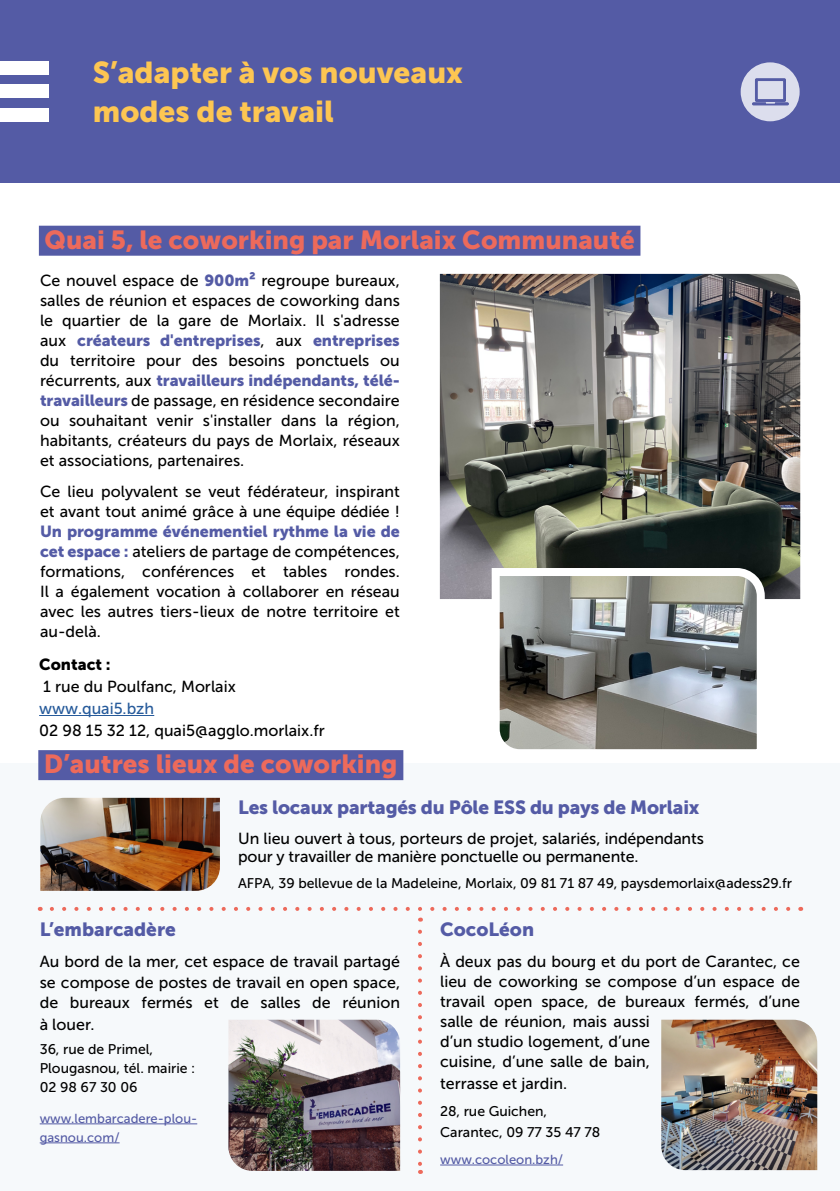
<style>
.page{position:relative;width:840px;height:1191px;background:#fff}
.page>*{position:absolute;margin:0;border:0;box-sizing:border-box;transform-origin:0 0}
.t1{font:30px/39px "Museo Sans 900";color:#fdc652}
.t2{font:26px "Museo Sans 900";color:#ed6a5b}
.t3{font:19px "Museo Sans 900";letter-spacing:-.01em;color:#545ba5}
.t4{font:16px/20px "Museo Sans 500";color:#000;text-align:justify}
.t5{font:16px "Museo Sans 900";letter-spacing:-.005em;color:#545ba5}
.t6{font:16px "Museo Sans 500";color:#275b9b}
.t7{font:16px "Museo Sans 900";color:#000}
.t8{font:14px/19px "Museo Sans 500";color:#000}
.t9{font:13px/19px "Museo Sans 500";color:#545ba5}
.s1{font-family:"Museo Sans 900";color:#545ba5}
.s2{font-family:"Museo Sans 500";color:#000}
</style>
<div class="page">
<div style="left:0;top:0;width:839px;height:183px;background:#545ba5"></div>
<div style="left:0;top:61px;width:48px;height:13px;background:#fff"></div>
<div style="left:0;top:85px;width:48px;height:13px;background:#fff"></div>
<div style="left:0;top:109px;width:48px;height:13px;background:#fff"></div>
<div style="left:0;top:763px;width:839px;height:428px;background:#f6f9fb"></div>
<div style="left:39px;top:226px;width:601px;height:30px;background:#545ba5"></div>
<hr style="left:40px;top:1123px;width:157px;height:1px;background:#545ba5">
<hr style="left:40px;top:1142px;width:79px;height:1px;background:#545ba5">
<hr style="left:440px;top:1164px;width:123px;height:1px;background:#545ba5">
<hr style="left:39px;top:715px;width:115px;height:1px;background:#275b9b">
<img style="left:439px;top:274px;width:360px;height:325px">
<svg style="left:487px;top:564px;width:281px;height:186px"></svg>
<img style="left:228px;top:1019px;width:172px;height:151px">
<img style="left:661px;top:1019px;width:155px;height:151px">
<img style="left:40px;top:798px;width:180px;height:93px">
<div style="left:38px;top:750px;width:365px;height:30px;background:#545ba5"></div>
<svg style="left:52px;top:907px;width:739px;height:4px"></svg>
<svg style="left:418px;top:931px;width:4px;height:243px"></svg>
<div style="left:740px;top:62px;width:59px;height:59px;background:#dcdeed;border-radius:50%"></div>
<svg style="left:752px;top:78px;width:36px;height:28px"></svg>
<h1 class="t1" style="left:93px;top:53px;width:371px">S’adapter à vos nouveaux modes de travail</h1>
<h2 class="t2" style="left:45px;top:225px;width:591px">Quai 5, le coworking par Morlaix Communauté</h2>
<p class="t4" style="left:40px;top:270px;width:361px">Ce nouvel espace de <span class="s1">900m²</span> regroupe bureaux, salles de réunion et espaces de coworking dans le quartier de la gare de Morlaix. Il s'adresse</p>
<p class="t5" style="left:40px;top:331px;width:361px"><span class="s2">aux</span> créateurs d'entreprises<span class="s2">, aux</span> entreprises</p>
<p class="t4" style="left:40px;top:350px;width:361px">du territoire pour des besoins ponctuels ou</p>
<p class="t5" style="left:40px;top:371px;width:361px"><span class="s2">récurrents, aux</span> travailleurs indépendants, télé-</p>
<p class="t4" style="left:40px;top:390px;width:361px"><span class="s1">travailleurs</span> de passage, en résidence secondaire ou souhaitant venir s'installer dans la région, habitants, créateurs du pays de Morlaix, réseaux et associations, partenaires.</p>
<p class="t4" style="left:40px;top:482px;width:361px">Ce lieu polyvalent se veut fédérateur, inspirant et avant tout animé grâce à une équipe dédiée !</p>
<p class="t5" style="left:40px;top:522px;width:361px">Un programme événementiel rythme la vie de</p>
<p class="t4" style="left:40px;top:542px;width:361px"><span class="s1">cet espace :</span> ateliers de partage de compétences, formations, conférences et tables rondes.<br>Il a également vocation à collaborer en réseau avec les autres tiers-lieux de notre territoire et au-delà.</p>
<p class="t7" style="left:39px;top:655px;width:73px">Contact :</p>
<p class="t4" style="left:43px;top:676px;width:194px">1 rue du Poulfanc, Morlaix</p>
<p class="t6" style="left:39px;top:699px;width:116px">www.quai5.bzh</p>
<p class="t4" style="left:39px;top:720px;width:287px">02 98 15 32 12, quai5@agglo.morlaix.fr</p>
<h2 class="t2" style="left:44px;top:749px;width:355px">D’autres lieux de coworking</h2>
<p class="t3" style="left:238px;top:797px;width:462px">Les locaux partagés du Pôle ESS du pays de Morlaix</p>
<p class="t4" style="left:238px;top:829px;width:467px;line-height:18px">Un lieu ouvert à tous, porteurs de projet, salariés, indépendants pour y travailler de manière ponctuelle ou permanente.</p>
<p class="t8" style="left:238px;top:874px;width:555px">AFPA, 39 bellevue de la Madeleine, Morlaix, 09 81 71 87 49, paysdemorlaix@adess29.fr</p>
<p class="t3" style="left:440px;top:918px;width:95px">CocoLéon</p>
<p class="t4" style="left:440px;top:951px;width:361px;text-align:left">À deux pas du bourg et du port de Carantec, ce lieu de coworking se compose d’un espace de travail open space, de bureaux fermés, d’une salle de réunion, mais aussi<br>d’un studio logement, d’une<br>cuisine, d’une salle de bain,</p>
<p class="t4" style="left:440px;top:1073px;width:128px">terrasse et jardin.</p>
<p class="t8" style="left:440px;top:1100px;width:162px;line-height:21px">28, rue Guichen,<br>Carantec, 09 77 35 47 78</p>
<p class="t9" style="left:440px;top:1149px;width:124px">www.cocoleon.bzh/</p>
<p class="t3" style="left:40px;top:918px;width:138px">L’embarcadère</p>
<p class="t4" style="left:40px;top:952px;width:362px">Au bord de la mer, cet espace de travail partagé se compose de postes de travail en open space, de bureaux fermés et de salles de réunion</p>
<p class="t4" style="left:40px;top:1014px;width:56px">à louer.</p>
<p class="t8" style="left:40px;top:1040px;width:157px">36, rue de Primel,<br>Plougasnou, tél. mairie :<br>02 98 67 30 06</p>
<p class="t9" style="left:40px;top:1108px;width:159px">www.lembarcadere-plou&shy;gasnou.com/</p>
</div>
